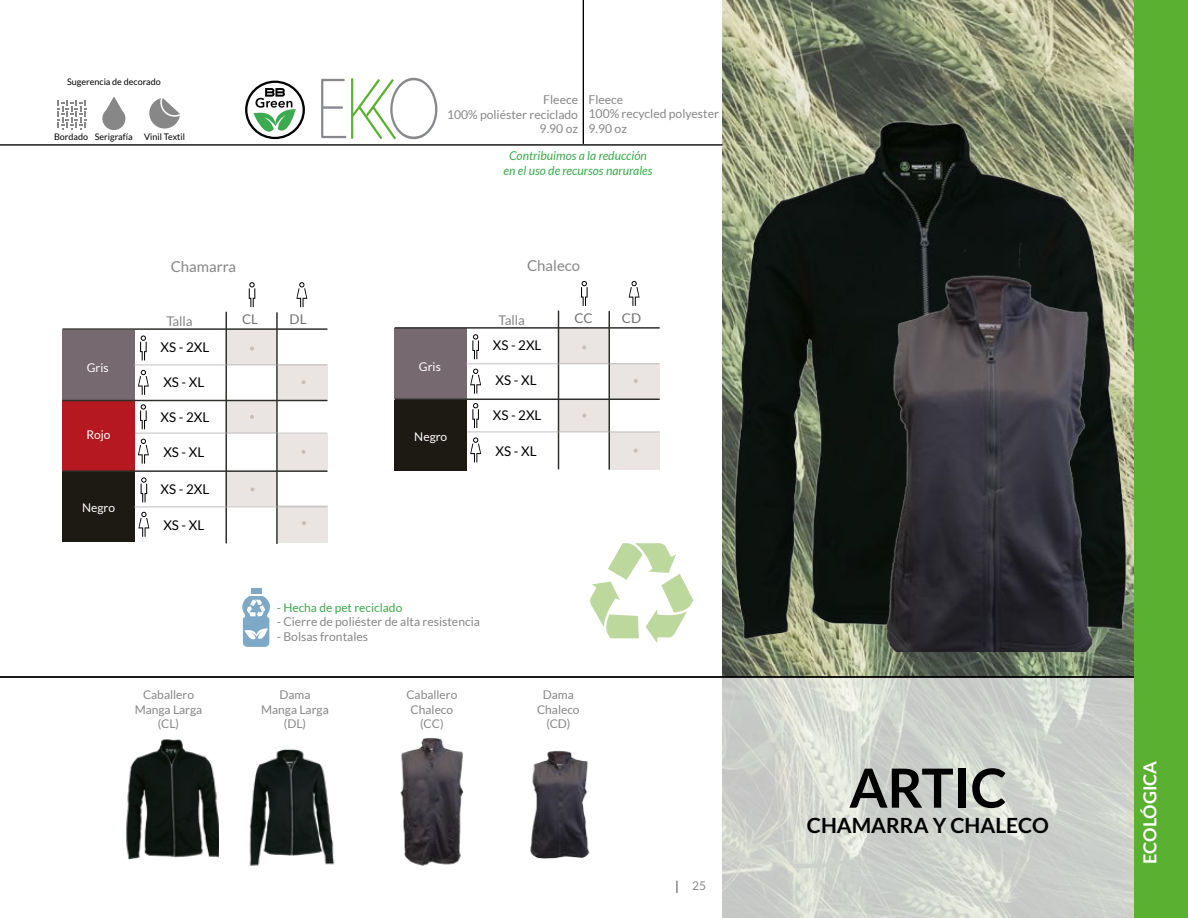
<style>
.page{position:relative;width:1188px;height:918px;background:#fff}
.page>*{position:absolute;margin:0;border:0;box-sizing:border-box;transform-origin:0 0}
.t1{font:700 54px "Lato";color:#000}
.t2{font:700 21px "Lato";color:#000}
.t3{font:700 18px "Lato";color:#fff}
.t4{font:15px "Lato";color:#878787}
.t5{font:13.35px "Lato";color:#000}
.t6{font:13.35px "Lato";letter-spacing:-.005em;color:#878787}
.t7{font:13.35px "Lato";color:#707070}
.t8{font:12.15px/14.5px "Lato";color:#878787;text-align:right}
.t9{font:italic 12.15px/14.5px "Lato";color:#3caa4e;text-align:center}
.t10{font:12px/14.4px "Lato";color:#878787;text-align:center}
.t11{font:12px "Lato";color:#fff}
.t12{font:12px "Lato";color:#3caa4e}
.t13{font:9px "Lato";color:#000}
</style>
<div class="page">
<svg style="left:676px;top:881px;width:2px;height:12px"></svg>
<img style="left:723px;top:0;width:412px;height:676px">
<svg style="left:723px;top:678px;width:412px;height:240px;background:#d0d3cd"></svg>
<img style="left:722px;top:116px;width:413px;height:527px">
<img style="left:807px;top:199px;width:315px;height:452px">
<hr style="left:0;top:144px;width:722px;height:2px;background:#000">
<hr style="left:0;top:676px;width:1188px;height:2px;background:#000">
<img style="left:126px;top:739px;width:93px;height:121px">
<img style="left:249px;top:749px;width:86px;height:117px">
<div style="left:62px;top:472px;width:73px;height:70px;background:#1c1a12"></div>
<div style="left:62px;top:400px;width:73px;height:71px;background:#b5181e"></div>
<div style="left:62px;top:330px;width:72px;height:71px;background:#76696f"></div>
<div style="left:278px;top:365px;width:50px;height:35px;background:#eae5e3"></div>
<div style="left:226px;top:330px;width:50px;height:35px;background:#eae5e3"></div>
<svg style="left:250px;top:347px;width:4px;height:4px"></svg>
<svg style="left:301px;top:380px;width:5px;height:4px"></svg>
<div style="left:278px;top:506px;width:50px;height:37px;background:#eae5e3"></div>
<div style="left:226px;top:471px;width:50px;height:35px;background:#eae5e3"></div>
<svg style="left:251px;top:487px;width:4px;height:5px"></svg>
<svg style="left:302px;top:521px;width:4px;height:4px"></svg>
<div style="left:278px;top:434px;width:50px;height:37px;background:#eae5e3"></div>
<div style="left:226px;top:401px;width:50px;height:31px;background:#eae5e3"></div>
<svg style="left:250px;top:415px;width:4px;height:4px"></svg>
<svg style="left:301px;top:450px;width:4px;height:4px"></svg>
<hr style="left:63px;top:328px;width:264px;height:2px;background:#2e2e2b">
<svg style="left:249px;top:282px;width:6px;height:25px"></svg>
<svg style="left:296px;top:282px;width:11px;height:25px"></svg>
<svg style="left:140px;top:335px;width:7px;height:25px"></svg>
<svg style="left:138px;top:370px;width:11px;height:25px"></svg>
<hr style="left:63px;top:400px;width:264px;height:1px;background:#2e2e2b">
<hr style="left:63px;top:470px;width:264px;height:2px;background:#2e2e2b">
<svg style="left:140px;top:404px;width:7px;height:25px"></svg>
<svg style="left:138px;top:439px;width:11px;height:25px"></svg>
<hr style="left:225px;top:312px;width:2px;height:231px;background:#2e2e2b">
<hr style="left:276px;top:313px;width:2px;height:230px;background:#2e2e2b">
<hr style="left:134px;top:364px;width:192px;height:2px;background:#ada6ab">
<hr style="left:136px;top:432px;width:191px;height:2px;background:#ada6ab">
<svg style="left:141px;top:477px;width:6px;height:25px"></svg>
<svg style="left:138px;top:512px;width:11px;height:25px"></svg>
<hr style="left:135px;top:506px;width:192px;height:2px;background:#ada6ab">
<svg style="left:590px;top:543px;width:103px;height:100px"></svg>
<svg style="left:245px;top:81px;width:60px;height:58px"></svg>
<svg style="left:321px;top:78px;width:116px;height:61px"></svg>
<hr style="left:583px;top:0;width:1px;height:144px;background:#000">
<svg style="left:57px;top:100px;width:29px;height:30px"></svg>
<svg style="left:102px;top:96px;width:23px;height:34px"></svg>
<svg style="left:149px;top:98px;width:31px;height:31px"></svg>
<div style="left:1135px;top:0;width:53px;height:918px;background:#5ab031"></div>
<div style="left:251px;top:588px;width:10px;height:6px;background:#7da9c7"></div>
<svg style="left:242px;top:596px;width:28px;height:51px"></svg>
<img style="left:530px;top:751px;width:60px;height:108px">
<img style="left:400px;top:738px;width:64px;height:128px">
<div style="left:394px;top:400px;width:73px;height:71px;background:#1c1a12"></div>
<div style="left:394px;top:329px;width:73px;height:70px;background:#76696f"></div>
<div style="left:610px;top:363px;width:50px;height:35px;background:#eae5e3"></div>
<div style="left:559px;top:329px;width:49px;height:35px;background:#eae5e3"></div>
<svg style="left:582px;top:345px;width:4px;height:4px"></svg>
<svg style="left:634px;top:379px;width:4px;height:4px"></svg>
<div style="left:610px;top:433px;width:50px;height:37px;background:#eae5e3"></div>
<div style="left:559px;top:400px;width:49px;height:31px;background:#eae5e3"></div>
<svg style="left:582px;top:414px;width:4px;height:4px"></svg>
<svg style="left:634px;top:449px;width:4px;height:4px"></svg>
<hr style="left:395px;top:327px;width:264px;height:2px;background:#2e2e2b">
<svg style="left:581px;top:281px;width:7px;height:25px"></svg>
<svg style="left:629px;top:281px;width:11px;height:25px"></svg>
<svg style="left:472px;top:334px;width:7px;height:25px"></svg>
<svg style="left:470px;top:369px;width:11px;height:25px"></svg>
<hr style="left:395px;top:399px;width:264px;height:1px;background:#2e2e2b">
<svg style="left:472px;top:403px;width:7px;height:25px"></svg>
<svg style="left:470px;top:437px;width:11px;height:25px"></svg>
<hr style="left:558px;top:311px;width:1px;height:158px;background:#2e2e2b">
<hr style="left:608px;top:311px;width:2px;height:158px;background:#2e2e2b">
<hr style="left:466px;top:363px;width:193px;height:1px;background:#ada6ab">
<hr style="left:468px;top:431px;width:191px;height:2px;background:#ada6ab">
<p class="t13" style="left:67px;top:77px;width:95px">Sugerencia de decorado</p>
<p class="t13" style="left:54px;top:132px;width:80px">Bordado Serigrafía</p>
<p class="t13" style="left:144px;top:132px;width:43px;rotate:-1deg">Vinil Textil</p>
<p class="t8" style="left:447px;top:92px;width:133px">Fleece<br>100% poliéster reciclado<br>9.90 oz</p>
<p class="t8" style="left:589px;top:92px;width:132px;text-align:left">Fleece<br>100% recycled polyester<br>9.90 oz</p>
<p class="t9" style="left:504px;top:149px;width:151px">Contribuimos a la reducción en el uso de recursos narurales</p>
<p class="t4" style="left:171px;top:259px;width:67px">Chamarra</p>
<p class="t4" style="left:527px;top:258px;width:55px">Chaleco</p>
<p class="t11" style="left:87px;top:361px;width:23px">Gris</p>
<p class="t11" style="left:86px;top:428px;width:26px">Rojo</p>
<p class="t11" style="left:82px;top:501px;width:34px">Negro</p>
<p class="t6" style="left:166px;top:314px;width:28px">Talla</p>
<p class="t5" style="left:161px;top:339px;width:50px">XS - 2XL</p>
<p class="t5" style="left:163px;top:374px;width:42px">XS - XL</p>
<p class="t5" style="left:161px;top:409px;width:50px">XS - 2XL</p>
<p class="t5" style="left:163px;top:445px;width:42px">XS - XL</p>
<p class="t5" style="left:161px;top:481px;width:50px">XS - 2XL</p>
<p class="t5" style="left:163px;top:518px;width:42px">XS - XL</p>
<p class="t7" style="left:242px;top:312px;width:18px">CL</p>
<p class="t7" style="left:290px;top:312px;width:18px">DL</p>
<p class="t11" style="left:419px;top:360px;width:23px">Gris</p>
<p class="t11" style="left:414px;top:430px;width:34px">Negro</p>
<p class="t6" style="left:499px;top:313px;width:28px">Talla</p>
<p class="t5" style="left:493px;top:338px;width:50px">XS - 2XL</p>
<p class="t5" style="left:496px;top:373px;width:42px">XS - XL</p>
<p class="t5" style="left:493px;top:408px;width:50px">XS - 2XL</p>
<p class="t5" style="left:496px;top:443px;width:42px">XS - XL</p>
<p class="t7" style="left:574px;top:311px;width:20px">CC</p>
<p class="t7" style="left:622px;top:311px;width:21px">CD</p>
<p class="t12" style="left:277px;top:600px;width:127px">- Hecha de pet reciclado</p>
<p class="t8" style="left:277px;top:614px;width:205px">- Cierre de poliéster de alta resistencia</p>
<p class="t8" style="left:277px;top:629px;width:93px">- Bolsas frontales</p>
<p class="t10" style="left:135px;top:687px;width:69px">Caballero<br>Manga Larga (CL)</p>
<p class="t10" style="left:261px;top:687px;width:69px">Dama<br>Manga Larga (DL)</p>
<p class="t10" style="left:406px;top:687px;width:53px">Caballero<br>Chaleco (CC)</p>
<p class="t10" style="left:537px;top:687px;width:44px">Dama<br>Chaleco (CD)</p>
<p class="t10" style="left:692px;top:879px;width:15px">25</p>
<h1 class="t1" style="left:849px;top:757px;width:159px">ARTIC</h1>
<h2 class="t2" style="left:807px;top:813px;width:244px">CHAMARRA Y CHALECO</h2>
<h3 class="t3" style="left:1140px;top:864px;width:105px;rotate:-90deg">ECOLÓGICA</h3>
</div>
